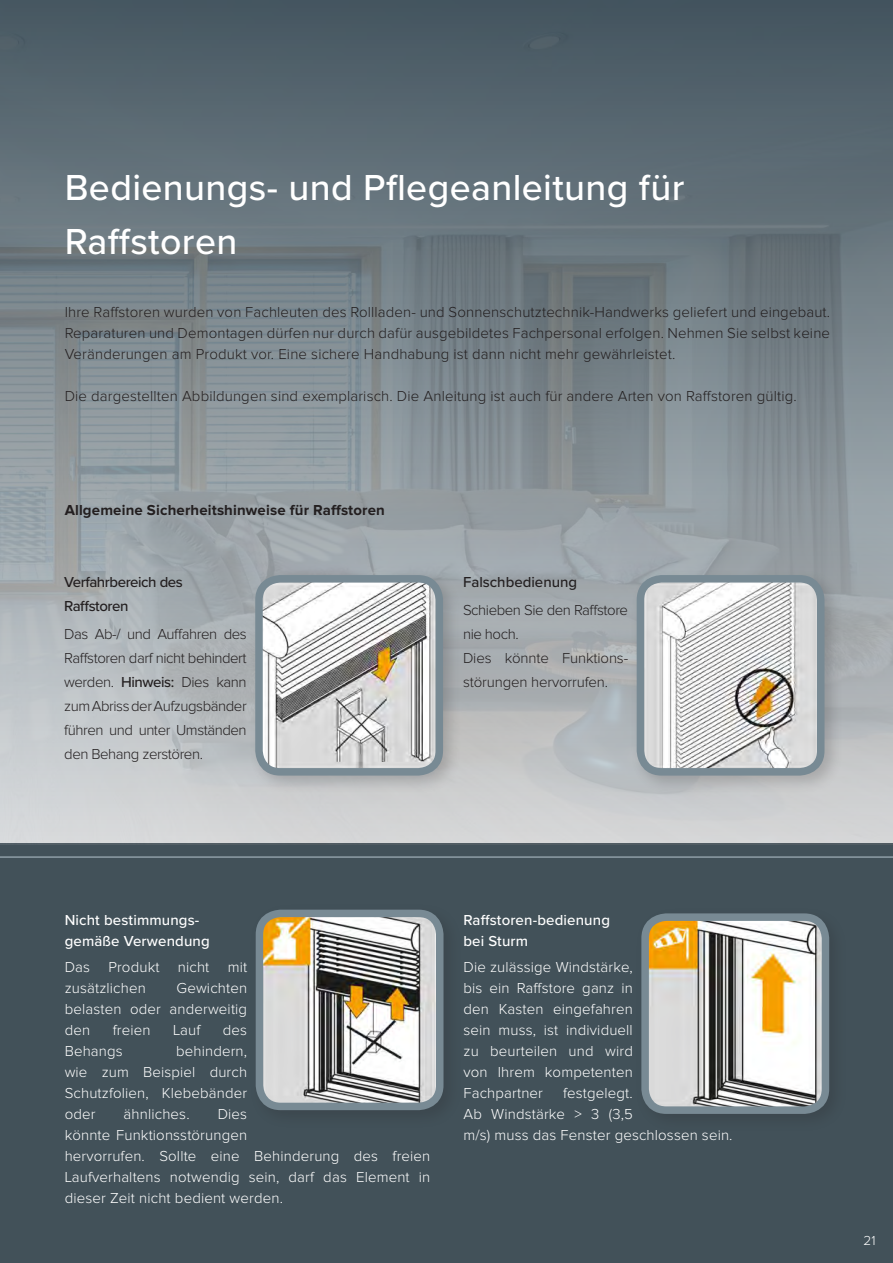
<style>
.page{position:relative;width:893px;height:1263px;background:#fff}
.page>*{position:absolute;margin:0;border:0;box-sizing:border-box;transform-origin:0 0}
.t1{font:500 37.5px/54px "Proxima Nova";letter-spacing:.01em;color:#fff}
.t2{font:300 15px/24px "Proxima Nova";letter-spacing:.01em;color:#231f20;text-align:justify}
.t3{font:300 15px/21px "Proxima Nova";letter-spacing:.01em;color:#fff}
.t4{font:500 15px/21px "Proxima Nova";letter-spacing:.01em;color:#fff}
.t5{font:700 15px "Proxima Nova";letter-spacing:.01em;color:#231f20}
.t6{font:300 15px/24px "Proxima Nova";letter-spacing:-.01em;color:#231f20}
.t7{font:300 15px/24px "Proxima Nova";letter-spacing:-.03em;color:#231f20}
.t8{font:500 15px/24px "Proxima Nova";letter-spacing:-.03em;color:#231f20}
.t9{font:500 15px "Proxima Nova";color:#231f20}
.t10{font:300 13.5px "Proxima Nova";color:#fff}
.s1{font-weight:500}
</style>
<div class="page">
<div style="left:0;top:843px;width:893px;height:420px;background:#425159"></div>
<hr style="left:0;top:856px;width:893px;height:2px;background:#9aa9b2">
<img style="left:0;top:0;width:893px;height:844px">
<div style="left:249px;top:568px;width:213px;height:226px;background:#231f20;opacity:.2"></div>
<img style="left:259px;top:579px;width:180px;height:193px">
<div style="left:255px;top:575px;width:188px;height:200px;border:8px solid #788a94;border-radius:21px"></div>
<div style="left:630px;top:568px;width:213px;height:226px;background:#231f20;opacity:.2"></div>
<img style="left:640px;top:579px;width:181px;height:193px">
<div style="left:637px;top:575px;width:187px;height:200px;border:8px solid #788a94;border-radius:21px"></div>
<img style="left:265px;top:919px;width:175px;height:187px">
<div style="left:256px;top:910px;width:187px;height:200px;border:8px solid #788a94;border-radius:21px"></div>
<img style="left:650px;top:922px;width:170px;height:183px">
<div style="left:641px;top:913px;width:188px;height:201px;border:8px solid #788a94;border-radius:21px"></div>
<p class="t1" style="left:65px;top:159px;width:621px">Bedienungs- und Pflegeanleitung für<br>Raffstoren</p>
<p class="t2" style="left:65px;top:302px;width:767px;line-height:21px">Ihre Raffstoren wurden von Fachleuten des Rollladen- und Sonnenschutztechnik-Handwerks geliefert und eingebaut.<br>Reparaturen und Demontagen dürfen nur durch dafür ausgebildetes Fachpersonal erfolgen. Nehmen Sie selbst keine Veränderungen am Produkt vor. Eine sichere Handhabung ist dann nicht mehr gewährleistet.</p>
<p class="t2" style="left:65px;top:385px;width:734px">Die dargestellten Abbildungen sind exemplarisch. Die Anleitung ist auch für andere Arten von Raffstoren gültig.</p>
<p class="t5" style="left:65px;top:503px;width:322px">Allgemeine Sicherheitshinweise für Raffstoren</p>
<p class="t8" style="left:64px;top:569px;width:120px">Verfahrbereich des<br>Raffstoren</p>
<p class="t2" style="left:64px;top:623px;width:184px">Das Ab-/ und Auffahren des Raffstoren darf nicht behindert werden. <span class="s1">Hinweis:</span> Dies kann zum Abriss der Aufzugsbänder führen und unter Umständen den Behang zerstören.</p>
<p class="t9" style="left:463px;top:571px;width:116px">Falschbedienung</p>
<p class="t7" style="left:463px;top:599px;width:167px">Schieben Sie den Raffstore nie hoch.</p>
<p class="t6" style="left:463px;top:647px;width:167px">Dies könnte Funktions&shy;störungen hervorrufen.</p>
<p class="t4" style="left:65px;top:909px;width:147px">Nicht bestimmungs&shy;gemäße Verwendung</p>
<p class="t3" style="left:65px;top:957px;width:184px">Das Produkt nicht mit zusätzlichen</p>
<p class="t3" style="left:65px;top:978px;width:184px;text-align:justify;text-indent:112px">Gewichten belasten oder anderweitig den</p>
<p class="t3" style="left:113px;top:1020px;width:39px">freien</p>
<p class="t3" style="left:173px;top:1020px;width:29px">Lauf</p>
<p class="t3" style="left:223px;top:1020px;width:26px">des</p>
<p class="t3" style="left:65px;top:1041px;width:60px">Behangs</p>
<p class="t3" style="left:65px;top:1041px;width:184px;text-align:justify;text-indent:111px">behindern, wie zum Beispiel durch Schutzfolien, Klebebänder oder</p>
<p class="t3" style="left:65px;top:1104px;width:367px;text-indent:153px">Dies<br>könnte Funktionsstörungen<br>hervorrufen. Sollte eine Behinderung des freien Laufverhaltens notwendig sein, darf das Element in dieser Zeit nicht bedient werden.</p>
<p class="t3" style="left:124px;top:1104px;width:67px">ähnliches.</p>
<p class="t4" style="left:463px;top:909px;width:148px">Raffstoren-bedienung bei Sturm</p>
<p class="t3" style="left:463px;top:957px;width:171px;text-align:justify">Die zulässige Windstärke, bis ein Raffstore ganz in den Kasten eingefahren sein muss, ist individuell zu beurteilen und wird von Ihrem kompetenten Fachpartner</p>
<p class="t3" style="left:463px;top:1083px;width:271px;text-indent:100px">festgelegt.<br>Ab Windstärke &gt; 3 (3,5<br>m/s) muss das Fenster geschlossen sein.</p>
<p class="t10" style="left:863px;top:1234px;width:14px">21</p>
</div>
